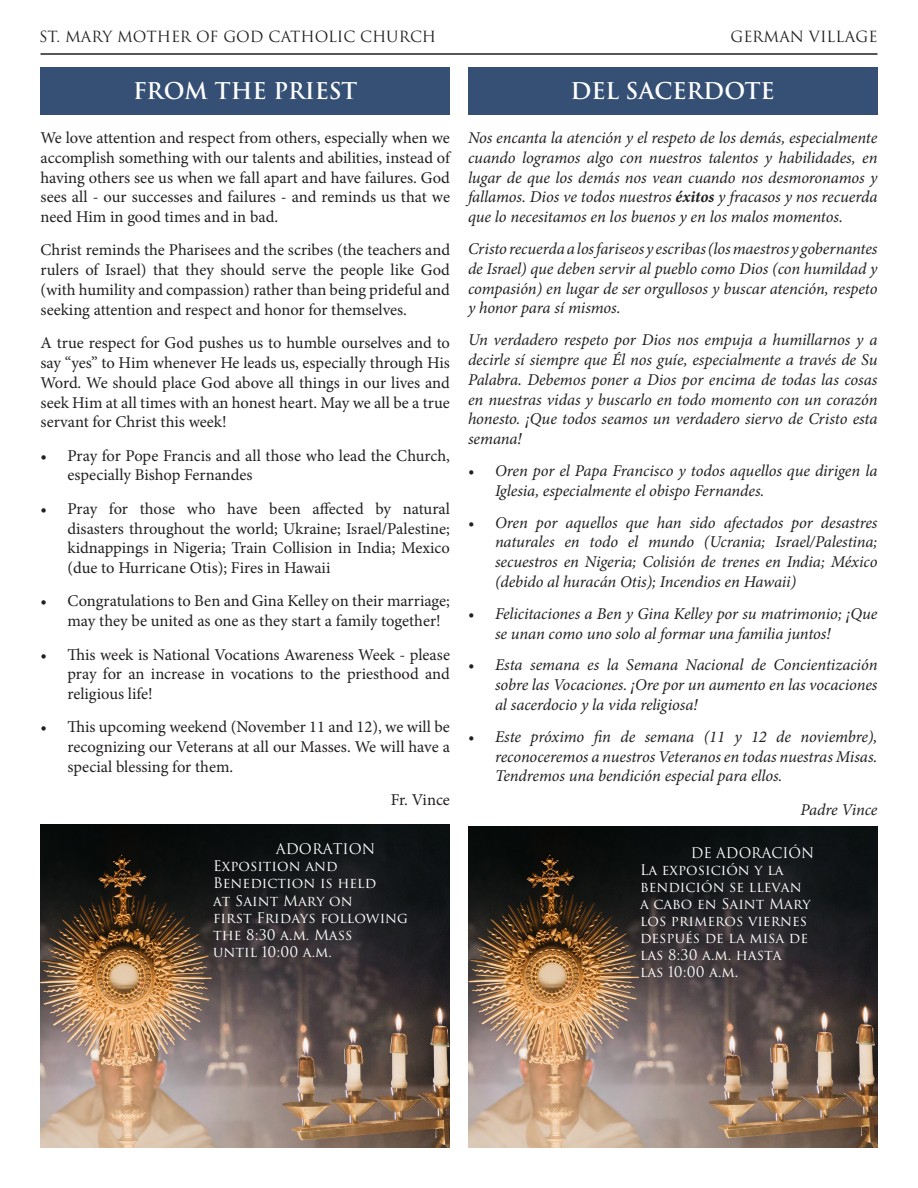
<style>
.page{position:relative;width:918px;height:1188px;background:#fff}
.page>*{position:absolute;margin:0;border:0;box-sizing:border-box;transform-origin:0 0}
.t1{font:600 22.5px "Trajan Pro 3";color:#fff}
.t2{font:italic 16.5px/19.8px "Minion Pro";letter-spacing:-.005em;color:#231f20;text-align:justify}
.t3{font:16.5px/19.8px "Minion Pro";color:#231f20;text-align:justify}
.t4{font:15px "Trajan Pro 3";color:#231f20}
.t5{font:14.25px/17.1px "Trajan Pro 3";color:#fff}
.s1{font-weight:700}
</style>
<div class="page">
<hr style="left:40px;top:53px;width:838px;height:2px;background:#231f20">
<div style="left:468px;top:67px;width:410px;height:48px;background:#355074"></div>
<div style="left:40px;top:67px;width:410px;height:48px;background:#355074"></div>
<img style="left:41px;top:824px;width:409px;height:324px">
<img style="left:468px;top:826px;width:409px;height:322px">
<p class="t4" style="left:39px;top:26px;width:399px">ST. MARY MOTHER OF GOD CATHOLIC CHURCH</p>
<p class="t4" style="left:731px;top:26px;width:148px">GERMAN VILLAGE</p>
<p class="t1" style="left:571px;top:75px;width:206px">DEL SACERDOTE</p>
<p class="t3" style="left:40px;top:128px;width:411px">We love attention and respect from others, especially when we accomplish something with our talents and abilities, instead of having others see us when we fall apart and have failures. God sees all - our successes and failures - and reminds us that we need Him in good times and in bad.</p>
<p class="t3" style="left:40px;top:240px;width:411px">Christ reminds the Pharisees and the scribes (the teachers and rulers of Israel) that they should serve the people like God (with humility and compassion) rather than being prideful and seeking attention and respect and honor for themselves.</p>
<p class="t3" style="left:40px;top:333px;width:411px">A true respect for God pushes us to humble ourselves and to say “yes” to Him whenever He leads us, especially through His Word. We should place God above all things in our lives and seek Him at all times with an honest heart. May we all be a true servant for Christ this week!</p>
<p class="t3" style="left:68px;top:446px;width:384px;text-indent:-27px">• Pray for Pope Francis and all those who lead the Church, especially Bishop Fernandes</p>
<p class="t3" style="left:68px;top:499px;width:384px;text-indent:-27px">• Pray for those who have been affected by natural disasters throughout the world; Ukraine; Israel/Palestine; kidnappings in Nigeria; Train Collision in India; Mexico (due to Hurricane Otis); Fires in Hawaii</p>
<p class="t3" style="left:68px;top:591px;width:384px;text-indent:-27px">• Congratulations to Ben and Gina Kelley on their marriage; may they be united as one as they start a family together!</p>
<p class="t3" style="left:68px;top:644px;width:384px;text-indent:-27px">• This week is National Vocations Awareness Week - please pray for an increase in vocations to the priesthood and religious life!</p>
<p class="t3" style="left:68px;top:717px;width:384px;text-indent:-27px">• This upcoming weekend (November 11 and 12), we will be recognizing our Veterans at all our Masses. We will have a special blessing for them.</p>
<p class="t3" style="left:391px;top:790px;width:61px">Fr. Vince</p>
<p class="t1" style="left:133px;top:75px;width:226px">FROM THE PRIEST</p>
<p class="t2" style="left:468px;top:128px;width:411px">Nos encanta la atención y el respeto de los demás, especialmente cuando logramos algo con nuestros talentos y habilidades, en lugar de que los demás nos vean cuando nos desmoronamos y fallamos. Dios ve todos nuestros <span class="s1">éxitos</span> y fracasos y nos recuerda que lo necesitamos en los buenos y en los malos momentos.</p>
<p class="t2" style="left:468px;top:239px;width:411px">Cristo recuerda a los fariseos y escribas (los maestros y gobernantes de Israel) que deben servir al pueblo como Dios (con humildad y compasión) en lugar de ser orgullosos y buscar atención, respeto y honor para sí mismos.</p>
<p class="t2" style="left:468px;top:330px;width:411px">Un verdadero respeto por Dios nos empuja a humillarnos y a decirle sí siempre que Él nos guíe, especialmente a través de Su Palabra. Debemos poner a Dios por encima de todas las cosas en nuestras vidas y buscarlo en todo momento con un corazón honesto. ¡Que todos seamos un verdadero siervo de Cristo esta semana!</p>
<p class="t2" style="left:495px;top:461px;width:384px;text-indent:-27px">• Oren por el Papa Francisco y todos aquellos que dirigen la<br>Iglesia, especialmente el obispo Fernandes.</p>
<p class="t2" style="left:495px;top:512px;width:384px;text-indent:-27px">• Oren por aquellos que han sido afectados por desastres naturales en todo el mundo (Ucrania; Israel/Palestina; secuestros en Nigeria; Colisión de trenes en India; México (debido al huracán Otis); Incendios en Hawaii)</p>
<p class="t2" style="left:495px;top:604px;width:384px;text-indent:-27px">• Felicitaciones a Ben y Gina Kelley por su matrimonio; ¡Que se unan como uno solo al formar una familia juntos!</p>
<p class="t2" style="left:495px;top:655px;width:384px;text-indent:-27px">• Esta semana es la Semana Nacional de Concientización sobre las Vocaciones. ¡Ore por un aumento en las vocaciones al sacerdocio y la vida religiosa!</p>
<p class="t2" style="left:495px;top:727px;width:384px;text-indent:-27px">• Este próximo fin de semana (11 y 12 de noviembre), reconoceremos a nuestros Veteranos en todas nuestras Misas.<br>Tendremos una bendición especial para ellos.</p>
<p class="t2" style="left:800px;top:799px;width:79px">Padre Vince</p>
<p class="t5" style="left:276px;top:841px;width:101px">ADORATION</p>
<p class="t5" style="left:213px;top:858px;width:196px">Exposition and<br>Benediction is held<br>at Saint Mary on<br>first Fridays following the 8:30 a.m. Mass<br>until 10:00 a.m.</p>
<p class="t5" style="left:691px;top:845px;width:125px">DE ADORACIÓN</p>
<p class="t5" style="left:640px;top:862px;width:172px">La exposición y la bendición se llevan a cabo en Saint Mary los primeros viernes después de la misa de las 8:30 a.m. hasta</p>
<p class="t5" style="left:640px;top:964px;width:100px">las 10:00 a.m.</p>
</div>
